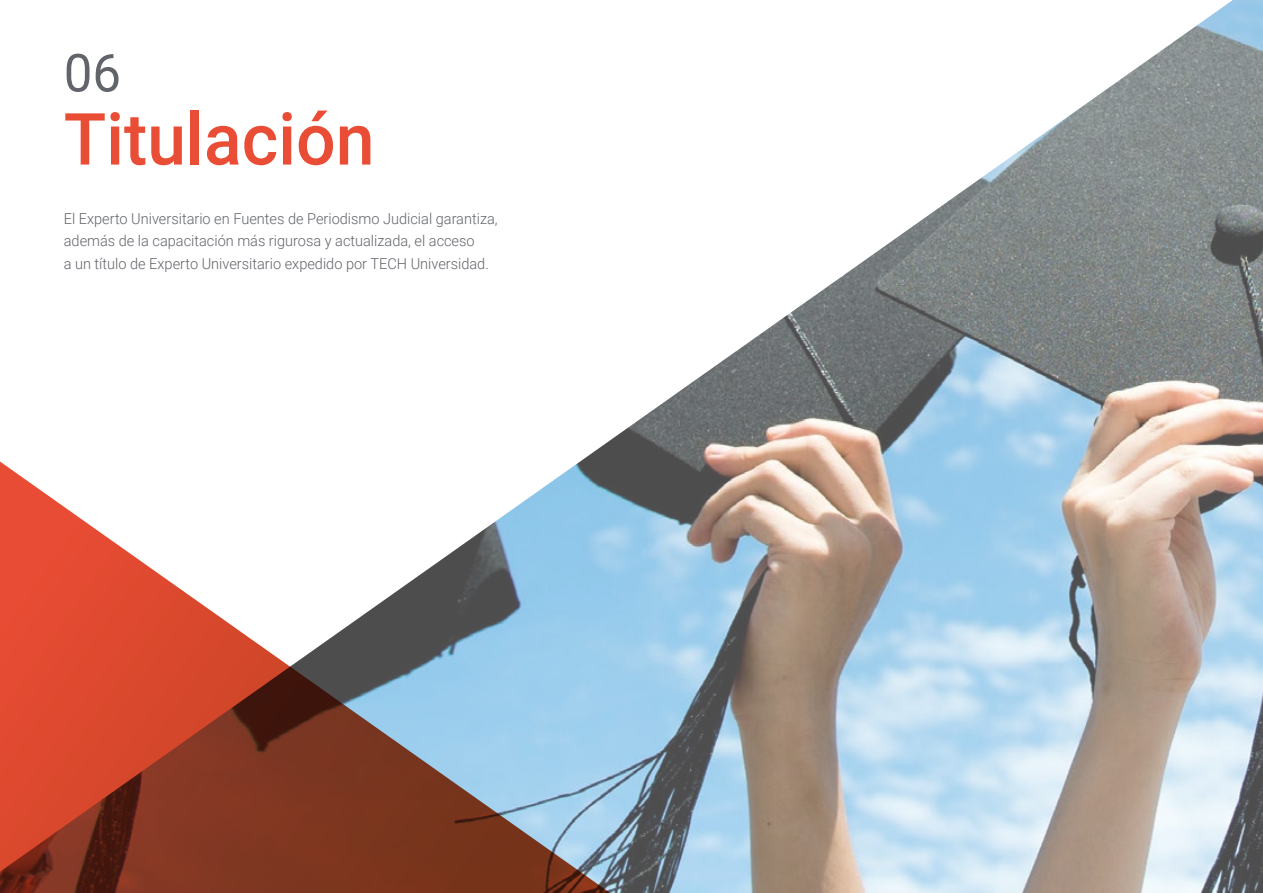
<style>
.page{position:relative;width:1263px;height:893px;background:#fff}
.page>*{position:absolute;margin:0;border:0;box-sizing:border-box;transform-origin:0 0}
.t1{font:500 72px "Roboto";color:#e94d35}
.t2{font:52.5px "Roboto";color:#61646a}
.t3{font:300 15px/22.5px "Roboto";color:#61646a}
</style>
<div class="page">
<img style="left:602px;top:0;width:661px;height:893px">
<svg style="left:0;top:446px;width:640px;height:447px"></svg>
<h2 class="t2" style="left:64px;top:36px;width:59px">06</h2>
<h1 class="t1" style="left:64px;top:89px;width:312px">Titulación</h1>
<p class="t3" style="left:64px;top:207px;width:435px">El Experto Universitario en Fuentes de Periodismo Judicial garantiza, además de la capacitación más rigurosa y actualizada, el acceso<br>a un título de Experto Universitario expedido por TECH Universidad.</p>
</div>
